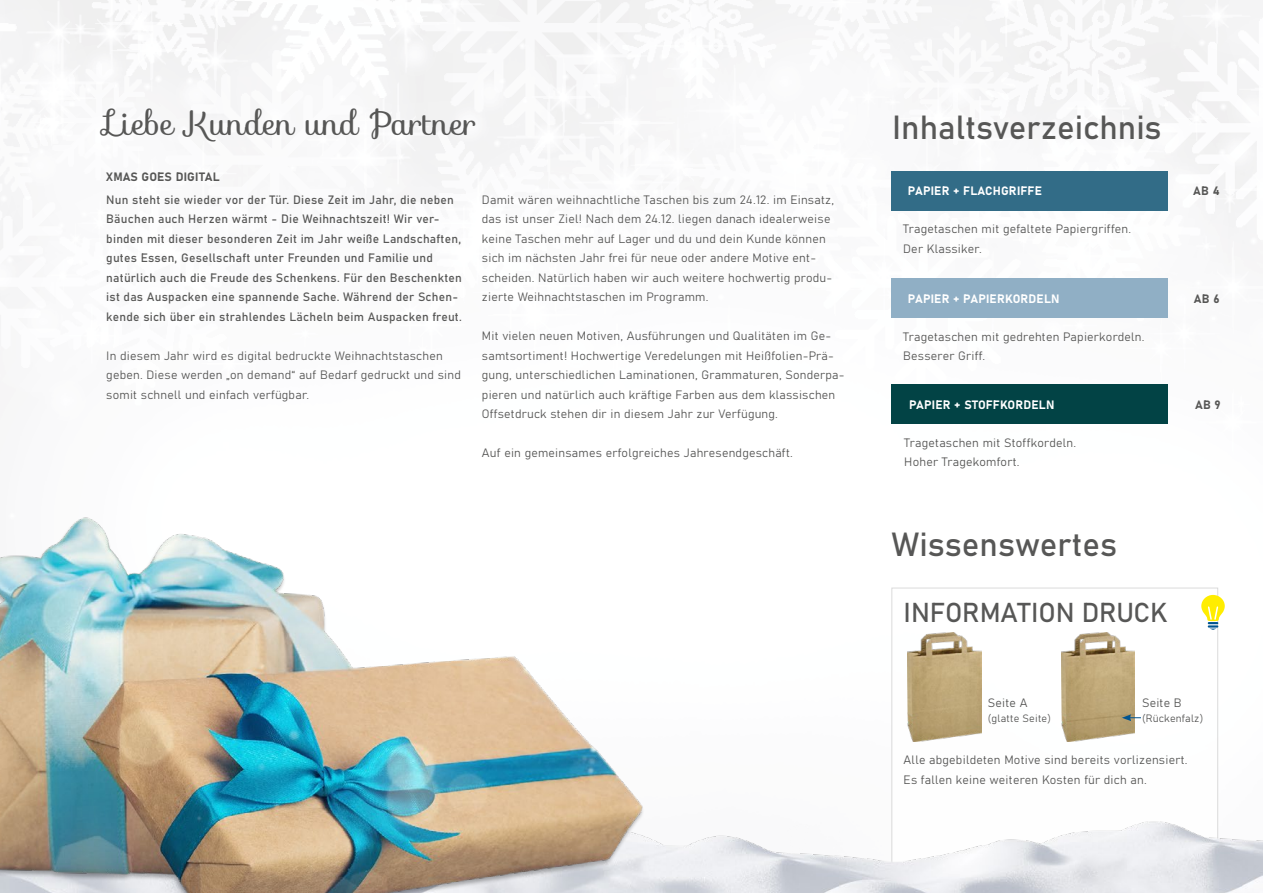
<style>
.page{position:relative;width:1263px;height:893px;background:#fff}
.page>*{position:absolute;margin:0;border:0;box-sizing:border-box;transform-origin:0 0}
.t1{font:33px "Bahnschrift";color:#575756}
.t2{font:33px "Sofia";color:#575756}
.t3{font:27px "Bahnschrift";letter-spacing:-.01em;color:#575756}
.t4{font:12px/19.5px "Bahnschrift";letter-spacing:.02em;color:#575756}
.t5{font:12px "Bahnschrift";letter-spacing:.02em;color:#fff}
.t6{font:10.5px "Bahnschrift";letter-spacing:.02em;color:#575756}
</style>
<div class="page">
<img style="left:813px;top:0;width:450px;height:820px">
<div style="left:891px;top:588px;width:327px;height:284px;background:#fff;border:1px solid #d2d2d2"></div>
<div style="left:891px;top:171px;width:277px;height:39px;background:#326c87"></div>
<div style="left:891px;top:278px;width:277px;height:40px;background:#90afc5"></div>
<div style="left:891px;top:384px;width:277px;height:40px;background:#024345"></div>
<img style="left:865px;top:820px;width:398px;height:73px">
<img style="left:907px;top:633px;width:74px;height:109px">
<img style="left:1061px;top:633px;width:74px;height:109px">
<svg style="left:1122px;top:714px;width:19px;height:7px"></svg>
<svg style="left:1201px;top:595px;width:24px;height:35px"></svg>
<img style="left:0;top:391px;width:865px;height:502px">
<h1 class="t2" style="left:106px;top:97px;width:372px">Liebe Kunden und Partner</h1>
<p class="t4" style="left:106px;top:166px;width:115px">XMAS GOES DIGITAL</p>
<p class="t4" style="left:106px;top:189px;width:357px">Nun steht sie wieder vor der Tür. Diese Zeit im Jahr, die neben Bäuchen auch Herzen wärmt - Die Weihnachtszeit! Wir ver&shy;binden mit dieser besonderen Zeit im Jahr weiße Landschaften, gutes Essen, Gesellschaft unter Freunden und Familie und natürlich auch die Freude des Schenkens. Für den Beschenkten ist das Auspacken eine spannende Sache. Während der Schen&shy;kende sich über ein strahlendes Lächeln beim Auspacken freut.</p>
<p class="t4" style="left:106px;top:345px;width:356px">In diesem Jahr wird es digital bedruckte Weihnachtstaschen geben. Diese werden „on demand“ auf Bedarf gedruckt und sind somit schnell und einfach verfügbar.</p>
<p class="t4" style="left:482px;top:189px;width:354px">Damit wären weihnachtliche Taschen bis zum 24.12. im Einsatz, das ist unser Ziel! Nach dem 24.12. liegen danach idealerweise keine Taschen mehr auf Lager und du und dein Kunde können sich im nächsten Jahr frei für neue oder andere Motive ent&shy;scheiden. Natürlich haben wir auch weitere hochwertig produ&shy;zierte Weihnachtstaschen im Programm.</p>
<p class="t4" style="left:482px;top:325px;width:364px">Mit vielen neuen Motiven, Ausführungen und Qualitäten im Ge&shy;samtsortiment! Hochwertige Veredelungen mit Heißfolien-Prä&shy;gung, unterschiedlichen Laminationen, Grammaturen, Sonderpa&shy;pieren und natürlich auch kräftige Farben aus dem klassischen Offsetdruck stehen dir in diesem Jahr zur Verfügung.</p>
<p class="t4" style="left:482px;top:442px;width:312px">Auf ein gemeinsames erfolgreiches Jahresendgeschäft.</p>
<h1 class="t1" style="left:892px;top:102px;width:271px">Inhaltsverzeichnis</h1>
<p class="t5" style="left:908px;top:182px;width:135px">PAPIER + FLACHGRIFFE</p>
<p class="t4" style="left:903px;top:218px;width:229px">Tragetaschen mit gefaltete Papiergriffen.<br>Der Klassiker.</p>
<p class="t5" style="left:908px;top:289px;width:153px">PAPIER + PAPIERKORDELN</p>
<p class="t4" style="left:903px;top:326px;width:243px">Tragetaschen mit gedrehten Papierkordeln.<br>Besserer Griff.</p>
<p class="t5" style="left:909px;top:396px;width:147px">PAPIER + STOFFKORDELN</p>
<p class="t4" style="left:904px;top:432px;width:173px">Tragetaschen mit Stoffkordeln.<br>Hoher Tragekomfort.</p>
<h1 class="t1" style="left:891px;top:520px;width:227px">Wissenswertes</h1>
<h2 class="t3" style="left:904px;top:592px;width:265px">INFORMATION DRUCK</h2>
<p class="t4" style="left:1193px;top:180px;width:28px">AB 4</p>
<p class="t4" style="left:1194px;top:288px;width:27px">AB 6</p>
<p class="t4" style="left:1195px;top:394px;width:27px">AB 9</p>
<p class="t4" style="left:988px;top:693px;width:41px">Seite A</p>
<p class="t6" style="left:988px;top:711px;width:65px">(glatte Seite)</p>
<p class="t4" style="left:1142px;top:693px;width:41px">Seite B</p>
<p class="t6" style="left:1142px;top:711px;width:63px">(Rückenfalz)</p>
<p class="t4" style="left:904px;top:749px;width:285px">Alle abgebildeten Motive sind bereits vorlizensiert.<br>Es fallen keine weiteren Kosten für dich an.</p>
</div>
